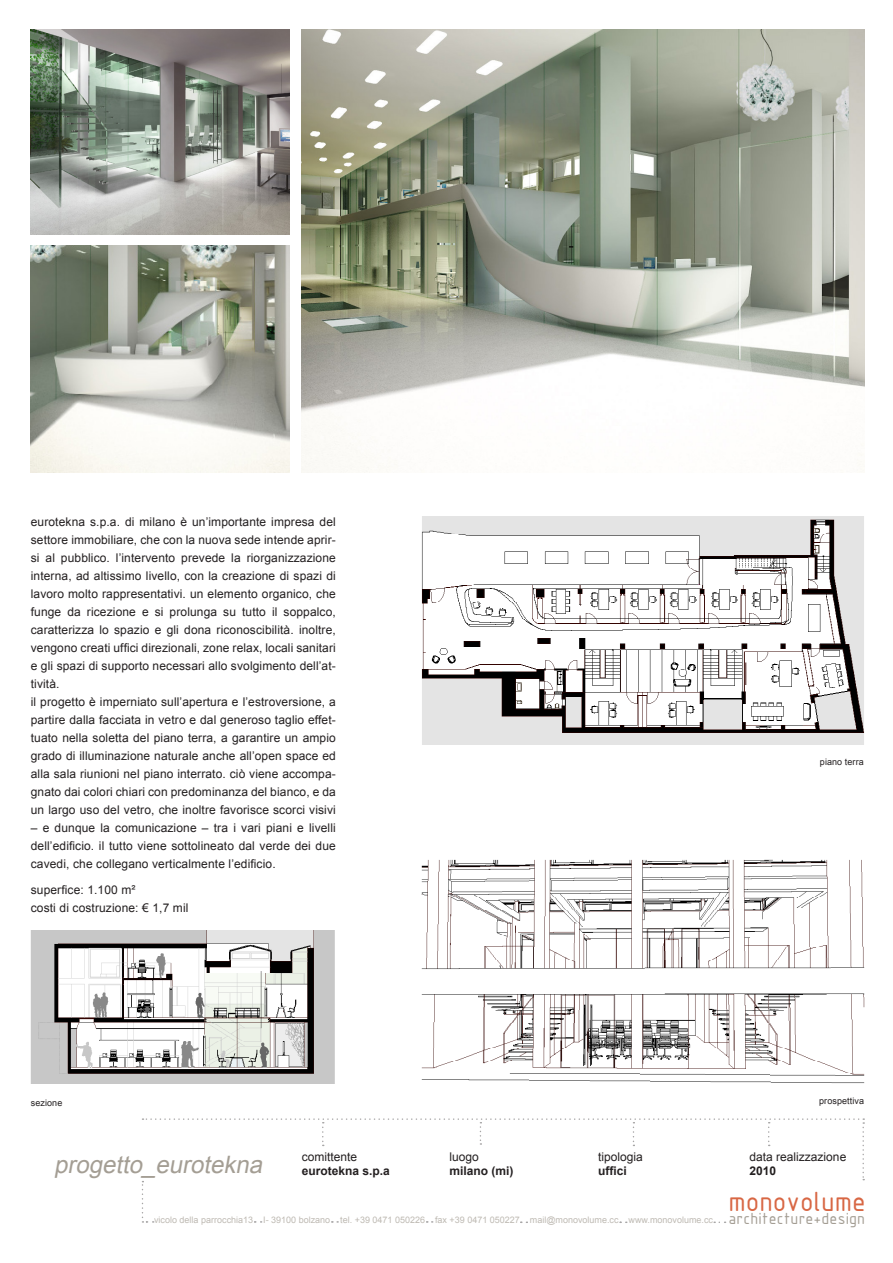
<style>
.page{position:relative;width:893px;height:1263px;background:#fff}
.page>*{position:absolute;margin:0;border:0;box-sizing:border-box;transform-origin:0 0}
.t1{font:30px "ISOCPEUR";color:#d86744}
.t2{font:italic 24px "Arial";color:#a49e94}
.t3{font:12px/18px "Arial";letter-spacing:.01em;color:#231f20;text-align:justify}
.t4{font:700 12px "Arial";color:#231f20}
.t5{font:9px "Arial";color:#a49e94}
.t6{font:9px "Arial";letter-spacing:.01em;color:#231f20}
.s1{font-family:"ISOCPEUR";font-size:17.4px}
</style>
<div class="page">
<svg style="left:142px;top:1118px;width:722px;height:105px"></svg>
<img style="left:301px;top:30px;width:563px;height:442px">
<img style="left:31px;top:245px;width:258px;height:227px">
<img style="left:31px;top:30px;width:258px;height:204px">
<img style="left:422px;top:517px;width:442px;height:227px">
<img style="left:31px;top:931px;width:304px;height:152px">
<img style="left:422px;top:860px;width:442px;height:223px">
<p class="t3" style="left:31px;top:513px;width:307px">eurotekna s.p.a. di milano è un’importante impresa del settore immobiliare, che con la nuova sede intende aprir&shy;si al pubblico. l’intervento prevede la riorganizzazione interna, ad altissimo livello, con la creazione di spazi di lavoro molto rappresentativi. un elemento organico, che funge da ricezione e si prolunga su tutto il soppalco, caratterizza lo spazio e gli dona riconoscibilità. inoltre, vengono creati uffici direzionali, zone relax, locali sanitari e gli spazi di supporto necessari allo svolgimento dell’at&shy;tività.</p>
<p class="t3" style="left:31px;top:693px;width:307px">il progetto è imperniato sull’apertura e l’estroversione, a partire dalla facciata in vetro e dal generoso taglio effet&shy;tuato nella soletta del piano terra, a garantire un ampio grado di illuminazione naturale anche all’open space ed alla sala riunioni nel piano interrato. ciò viene accompa&shy;gnato dai colori chiari con predominanza del bianco, e da un largo uso del vetro, che inoltre favorisce scorci visivi</p>
<p class="t3" style="left:31px;top:819px;width:307px">– e dunque la comunicazione – tra i vari piani e livelli dell’edificio. il tutto viene sottolineato dal verde dei due cavedi, che collegano verticalmente l’edificio.</p>
<p class="t3" style="left:31px;top:881px;width:159px">superfice: 1.100 m²<br>costi di costruzione: € 1,7 mil</p>
<p class="t6" style="left:31px;top:1097px;width:33px">sezione</p>
<p class="t2" style="left:54px;top:1149px;width:215px">progetto_ eurotekna</p>
<p class="t3" style="left:302px;top:1148px;width:57px">comittente</p>
<p class="t4" style="left:302px;top:1163px;width:90px">eurotekna s.p.a</p>
<p class="t3" style="left:449px;top:1148px;width:31px">luogo</p>
<p class="t4" style="left:449px;top:1163px;width:66px">milano (mi)</p>
<p class="t3" style="left:598px;top:1147px;width:46px">tipologia</p>
<p class="t4" style="left:598px;top:1163px;width:30px">uffici</p>
<p class="t6" style="left:820px;top:756px;width:45px">piano terra</p>
<p class="t6" style="left:819px;top:1095px;width:46px">prospettiva</p>
<p class="t3" style="left:750px;top:1148px;width:98px">data realizzazione</p>
<p class="t4" style="left:750px;top:1163px;width:28px">2010</p>
<h1 class="t1" style="left:728px;top:1182px;width:139px">monovolume</h1>
<p class="t5" style="left:154px;top:1214px;width:712px">vicolo della parrocchia13 I- 39100 bolzano tel. +39 0471 050226 fax +39 0471 050227 mail@monovolume.cc www.monovolume.cc <span class="s1">architecture+design</span></p>
</div>
